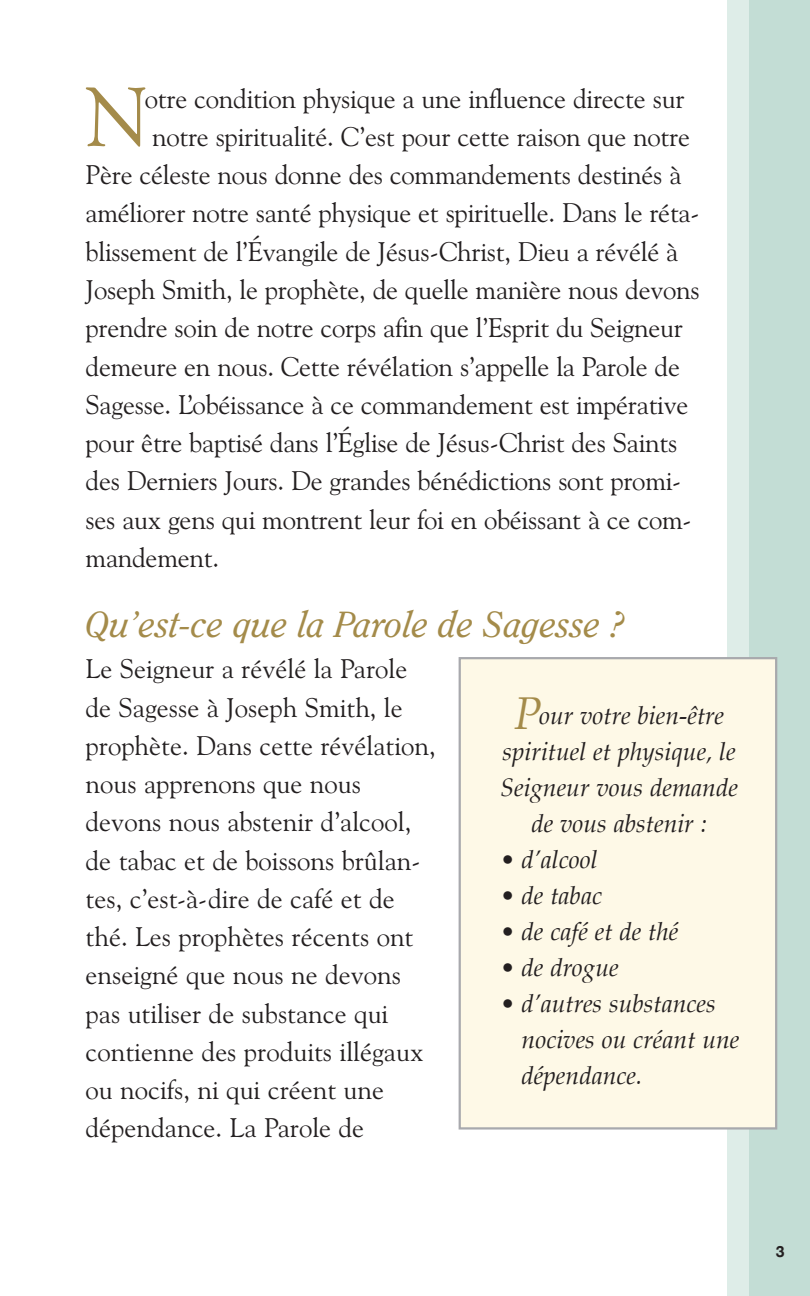
<style>
.page{position:relative;width:810px;height:1296px;background:#fff}
.page>*{position:absolute;margin:0;border:0;box-sizing:border-box;transform-origin:0 0}
.t1{font:83.92px "Goudy Old Style BT";color:#a48b4a}
.t2{font:italic 36px "Clearface IT Cby BT";color:#a48b4a}
.t3{font:27px/38.2px "Goudy Old Style BT";letter-spacing:-.01em;color:#231f20}
.t4{font:italic 24.75px/36px "Palatino";color:#231f20;text-align:center}
.t5{font:700 15.75px "Swiss 721 BT";color:#231f20}
.s1{font-size:45px;color:#a48b4a}
</style>
<div class="page">
<svg style="left:458px;top:0;width:352px;height:1296px"></svg>
<h1 class="t1" style="left:86px;top:80px;width:65px">N</h1>
<p class="t3" style="left:145px;top:81px;width:541px">otre condition physique a une influence directe sur</p>
<p class="t3" style="left:152px;top:119px;width:539px">notre spiritualité. C’est pour cette raison que notre</p>
<p class="t3" style="left:86px;top:158px;width:597px">Père céleste nous donne des commandements destinés à</p>
<p class="t3" style="left:86px;top:196px;width:615px">améliorer notre santé physique et spirituelle. Dans le réta-</p>
<p class="t3" style="left:86px;top:234px;width:594px">blissement de l’Évangile de Jésus-Christ, Dieu a révélé à</p>
<p class="t3" style="left:86px;top:273px;width:616px">Joseph Smith, le prophète, de quelle manière nous devons</p>
<p class="t3" style="left:86px;top:311px;width:599px">prendre soin de notre corps afin que l’Esprit du Seigneur</p>
<p class="t3" style="left:86px;top:349px;width:596px">demeure en nous. Cette révélation s’appelle la Parole de</p>
<p class="t3" style="left:86px;top:387px;width:605px">Sagesse. L’obéissance à ce commandement est impérative</p>
<p class="t3" style="left:86px;top:426px;width:593px">pour être baptisé dans l’Église de Jésus-Christ des Saints</p>
<p class="t3" style="left:86px;top:464px;width:597px">des Derniers Jours. De grandes bénédictions sont promi-</p>
<p class="t3" style="left:86px;top:502px;width:607px">ses aux gens qui montrent leur foi en obéissant à ce com-</p>
<p class="t3" style="left:86px;top:540px;width:135px">mandement.</p>
<h2 class="t2" style="left:86px;top:609px;width:542px">Qu’est-ce que la Parole de Sagesse ?</h2>
<p class="t3" style="left:86px;top:652px;width:352px">Le Seigneur a révélé la Parole de Sagesse à Joseph Smith, le prophète. Dans cette révélation, nous apprenons que nous devons nous abstenir d’alcool, de tabac et de boissons brûlan&shy;tes, c’est-à-dire de café et de thé. Les prophètes récents ont enseigné que nous ne devons pas utiliser de substance qui contienne des produits illégaux ou nocifs, ni qui créent une dépendance. La Parole de</p>
<p class="t4" style="left:500px;top:697px;width:239px"><span class="s1">P</span>our votre bien-être spirituel et physique, le<br>Seigneur vous demande de vous abstenir :</p>
<p class="t4" style="left:501px;top:841px;width:98px">• d’alcool</p>
<p class="t4" style="left:501px;top:877px;width:102px">• de tabac</p>
<p class="t4" style="left:501px;top:913px;width:179px">• de café et de thé</p>
<p class="t4" style="left:501px;top:949px;width:119px">• de drogue</p>
<p class="t4" style="left:522px;top:985px;width:219px;text-align:left;text-indent:-20px">• d’autres substances nocives ou créant une dépendance.</p>
<p class="t5" style="left:776px;top:1242px;width:10px">3</p>
</div>
